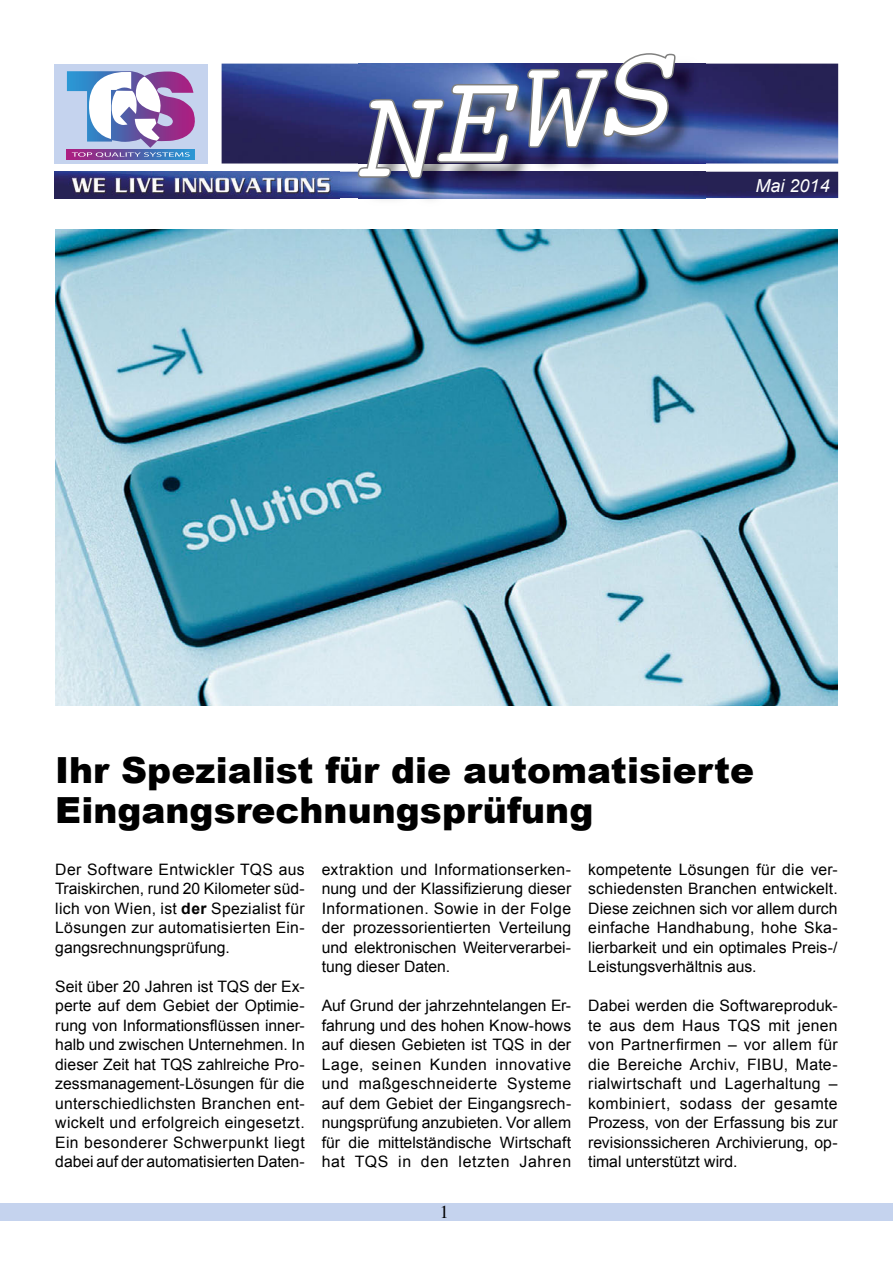
<style>
.page{position:relative;width:893px;height:1263px;background:#fff}
.page>*{position:absolute;margin:0;border:0;box-sizing:border-box;transform-origin:0 0}
.t1{font:900 36px/40.5px "Arial";color:#000}
.t2{font:italic 18px "Arial";color:#fff}
.t3{font:18px "Times";color:#000}
.t4{font:15.75px/19.5px "Arial";color:#000;text-align:justify}
.s1{font-weight:700}
</style>
<div class="page">
<img style="left:55px;top:230px;width:783px;height:476px">
<img style="left:339px;top:172px;width:499px;height:26px">
<div style="left:54px;top:64px;width:154px;height:100px;background:#c5d3ee"></div>
<img style="left:67px;top:71px;width:128px;height:88px">
<img style="left:78px;top:152px;width:112px;height:5px">
<img style="left:222px;top:64px;width:616px;height:100px">
<img style="left:358px;top:55px;width:347px;height:145px">
<img style="left:358px;top:172px;width:347px;height:26px">
<img style="left:675px;top:64px;width:30px;height:100px">
<svg style="left:358px;top:53px;width:317px;height:126px"></svg>
<img style="left:54px;top:171px;width:285px;height:1px">
<img style="left:54px;top:172px;width:285px;height:26px">
<div style="left:0;top:1203px;width:893px;height:17px;background:#c5d3ee"></div>
<p class="t2" style="left:756px;top:174px;width:76px">Mai 2014</p>
<h1 class="t1" style="left:55px;top:748px;width:700px">Ihr Spezialist für die automatisierte<br>Eingangsrechnungsprüfung</h1>
<p class="t4" style="left:55px;top:860px;width:251px">Der Software Entwickler TQS aus Traiskirchen, rund 20 Kilometer süd&shy;lich von Wien, ist <span class="s1">der</span> Spezialist für Lösungen zur automatisierten Ein&shy;gangsrechnungsprüfung.</p>
<p class="t4" style="left:55px;top:976px;width:251px">Seit über 20 Jahren ist TQS der Ex&shy;perte auf dem Gebiet der Optimie&shy;rung von Informationsflüssen inner&shy;halb und zwischen Unternehmen. In dieser Zeit hat TQS zahlreiche Pro&shy;zessmanagement-Lösungen für die unterschiedlichsten Branchen ent&shy;wickelt und erfolgreich eingesetzt.<br>Ein besonderer Schwerpunkt liegt dabei auf der automatisierten Daten-</p>
<p class="t4" style="left:322px;top:859px;width:251px">extraktion und Informationserken&shy;nung und der Klassifizierung dieser Informationen. Sowie in der Folge der prozessorientierten Verteilung und elektronischen Weiterverarbei&shy;tung dieser Daten.</p>
<p class="t4" style="left:322px;top:996px;width:251px">Auf Grund der jahrzehntelangen Er&shy;fahrung und des hohen Know-hows auf diesen Gebieten ist TQS in der Lage, seinen Kunden innovative und maßgeschneiderte Systeme auf dem Gebiet der Eingangsrech&shy;nungsprüfung anzubieten. Vor allem für die mittelständische Wirtschaft hat TQS in den letzten Jahren</p>
<p class="t4" style="left:588px;top:860px;width:251px">kompetente Lösungen für die ver&shy;schiedensten Branchen entwickelt.<br>Diese zeichnen sich vor allem durch einfache Handhabung, hohe Ska&shy;lierbarkeit und ein optimales Preis-/ Leistungsverhältnis aus.</p>
<p class="t4" style="left:588px;top:996px;width:251px">Dabei werden die Softwareproduk&shy;te aus dem Haus TQS mit jenen von Partnerfirmen – vor allem für die Bereiche Archiv, FIBU, Mate&shy;rialwirtschaft und Lagerhaltung – kombiniert, sodass der gesamte Prozess, von der Erfassung bis zur revisionssicheren Archivierung, op&shy;timal unterstützt wird.</p>
<p class="t3" style="left:440px;top:1195px;width:10px">1</p>
</div>
